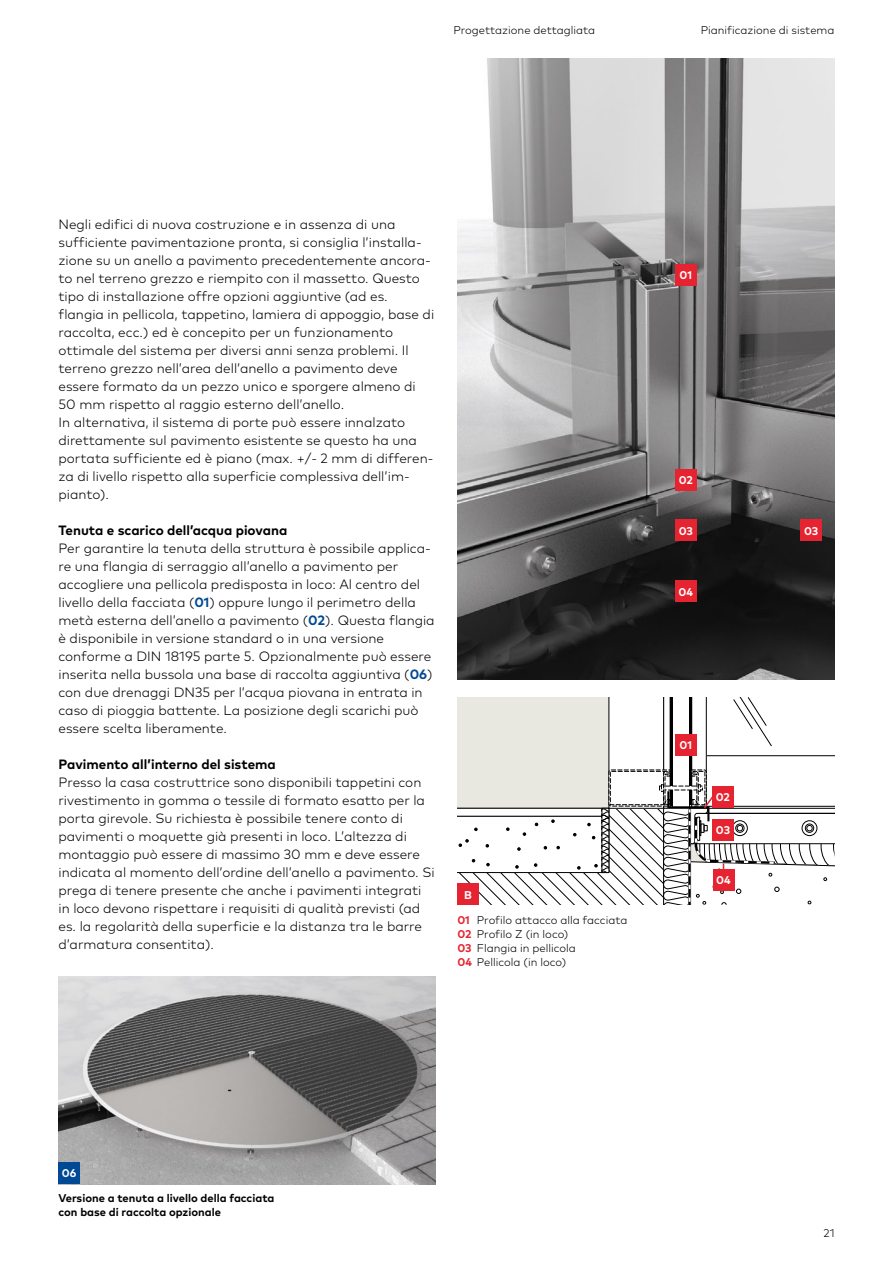
<style>
.page{position:relative;width:893px;height:1263px;background:#fff}
.page>*{position:absolute;margin:0;border:0;box-sizing:border-box;transform-origin:0 0}
.t1{font:300 13.5px/18px "Mark Pro";color:#000}
.t2{font:700 13.5px "Mark Pro";color:#000}
.t3{font:300 11.25px/14.2px "Mark Pro";color:#000}
.t4{font:700 11.25px/14.2px "Mark Pro";color:#000}
.t5{font:700 11.25px "Mark Pro";letter-spacing:-.005em;color:#fff}
.s1{font-weight:700;color:#004994}
.s2{font-weight:700;color:#e62330}
</style>
<div class="page">
<img style="left:58px;top:976px;width:378px;height:208px">
<div style="left:58px;top:1162px;width:22px;height:21px;background:#004994"></div>
<img style="left:457px;top:58px;width:377px;height:621px">
<div style="left:675px;top:264px;width:21px;height:21px;background:#e62330"></div>
<div style="left:675px;top:469px;width:21px;height:21px;background:#e62330"></div>
<div style="left:675px;top:520px;width:21px;height:21px;background:#e62330"></div>
<div style="left:801px;top:520px;width:21px;height:21px;background:#e62330"></div>
<div style="left:675px;top:580px;width:21px;height:22px;background:#e62330"></div>
<svg style="left:457px;top:698px;width:377px;height:207px"></svg>
<div style="left:457px;top:883px;width:22px;height:22px;background:#e62330"></div>
<p class="t3" style="left:453px;top:22px;width:143px">Progettazione dettagliata</p>
<p class="t3" style="left:701px;top:22px;width:135px">Pianificazione di sistema</p>
<p class="t1" style="left:58px;top:215px;width:377px">Negli edifici di nuova costruzione e in assenza di una sufficiente pavimentazione pronta, si consiglia l’installa&shy;zione su un anello a pavimento precedentemente ancora&shy;to nel terreno grezzo e riempito con il massetto. Questo tipo di installazione offre opzioni aggiuntive (ad es. flangia in pellicola, tappetino, lamiera di appoggio, base di raccolta, ecc.) ed è concepito per un funzionamento ottimale del sistema per diversi anni senza problemi. Il terreno grezzo nell’area dell’anello a pavimento deve essere formato da un pezzo unico e sporgere almeno di 50 mm rispetto al raggio esterno dell’anello.<br>In alternativa, il sistema di porte può essere innalzato direttamente sul pavimento esistente se questo ha una portata sufficiente ed è piano (max. +/- 2 mm di differen&shy;za di livello rispetto alla superficie complessiva dell’im&shy;pianto).</p>
<p class="t2" style="left:58px;top:520px;width:230px">Tenuta e scarico dell’acqua piovana</p>
<p class="t1" style="left:58px;top:539px;width:378px">Per garantire la tenuta della struttura è possibile applica&shy;re una flangia di serraggio all’anello a pavimento per accogliere una pellicola predisposta in loco: Al centro del livello della facciata (<span class="s1">01</span>) oppure lungo il perimetro della metà esterna dell’anello a pavimento (<span class="s1">02</span>). Questa flangia è disponibile in versione standard o in una versione conforme a DIN 18195 parte 5. Opzionalmente può essere inserita nella bussola una base di raccolta aggiuntiva (<span class="s1">06</span>) con due drenaggi DN35 per l’acqua piovana in entrata in caso di pioggia battente. La posizione degli scarichi può essere scelta liberamente.</p>
<p class="t2" style="left:58px;top:754px;width:219px">Pavimento all’interno del sistema</p>
<p class="t1" style="left:58px;top:773px;width:378px">Presso la casa costruttrice sono disponibili tappetini con rivestimento in gomma o tessile di formato esatto per la porta girevole. Su richiesta è possibile tenere conto di pavimenti o moquette già presenti in loco. L’altezza di montaggio può essere di massimo 30 mm e deve essere indicata al momento dell’ordine dell’anello a pavimento. Si prega di tenere presente che anche i pavimenti integrati in loco devono rispettare i requisiti di qualità previsti (ad es. la regolarità della superficie e la distanza tra le barre d’armatura consentita).</p>
<p class="t5" style="left:464px;top:886px;width:9px">B</p>
<p class="t3" style="left:457px;top:911px;width:172px"><span class="s2">01</span> Profilo attacco alla facciata<br><span class="s2">02</span> Profilo Z (in loco)<br><span class="s2">03</span> Flangia in pellicola<br><span class="s2">04</span> Pellicola (in loco)</p>
<p class="t5" style="left:679px;top:266px;width:14px">01</p>
<p class="t5" style="left:679px;top:472px;width:16px">02</p>
<p class="t5" style="left:679px;top:522px;width:16px">03</p>
<p class="t5" style="left:804px;top:522px;width:16px">03</p>
<p class="t5" style="left:678px;top:583px;width:16px">04</p>
<p class="t5" style="left:679px;top:737px;width:14px">01</p>
<p class="t5" style="left:716px;top:788px;width:16px">02</p>
<p class="t5" style="left:716px;top:821px;width:16px">03</p>
<p class="t5" style="left:716px;top:872px;width:16px">04</p>
<p class="t5" style="left:62px;top:1165px;width:16px">06</p>
<p class="t4" style="left:58px;top:1189px;width:217px">Versione a tenuta a livello della facciata con base di raccolta opzionale</p>
<p class="t3" style="left:824px;top:1225px;width:12px">21</p>
</div>
